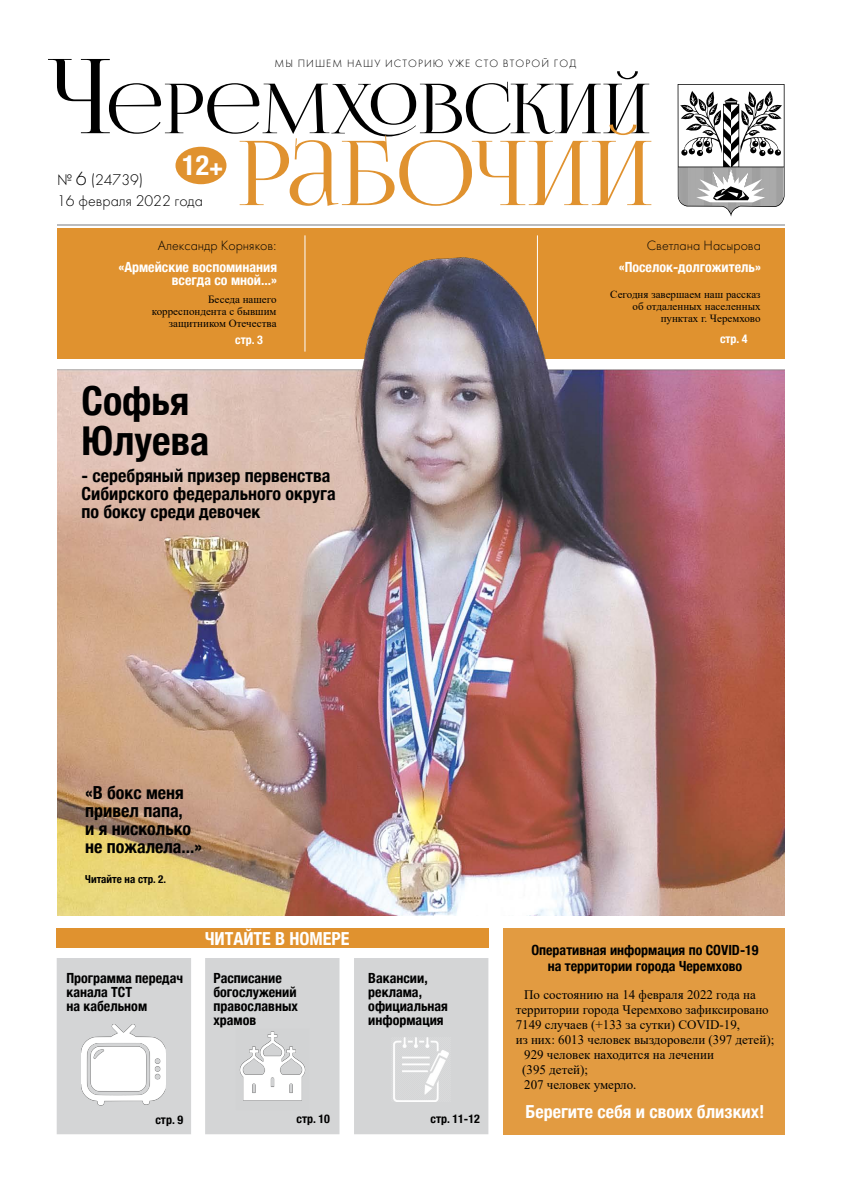
<style>
.page{position:relative;width:842px;height:1191px;background:#fff}
.page>*{position:absolute;margin:0;border:0;box-sizing:border-box;transform-origin:0 0}
.t1{font:700 condensed 40px/40px "Helvetica Neue";color:#000}
.t2{font:700 condensed 27.9px "Helvetica Neue";color:#fff}
.t3{font:700 condensed 18px/18px "Helvetica Neue";color:#000}
.t4{font:700 condensed 18px "Helvetica Neue";color:#fff}
.t5{font:16px/21px "Futura Light C";color:#000}
.t6{font:700 condensed 14px/14px "Helvetica Neue";color:#000}
.t7{font:700 condensed 14px/13px "Helvetica Neue";color:#fff;text-align:right}
.t8{font:14px "Futura Light C";color:#000}
.t9{font:13px "Times New Roman";color:#000}
.t10{font:700 condensed 12px "Helvetica Neue";color:#000}
.t11{font:700 condensed 12px "Helvetica Neue";color:#fff}
.t12{font:11px/12px "Times New Roman";color:#000;text-align:right}
.t13{font:11px "Futura Light C";letter-spacing:.1em;color:#000}
.t14{font:700 condensed 11px "Helvetica Neue";color:#000}
.s1{font-size:23.5px}
.s2{font-size:20px}
</style>
<div class="page">
<hr style="left:57px;top:223px;width:727px;height:2px;background:#bbbcbe">
<svg style="left:678px;top:84px;width:106px;height:133px"></svg>
<svg style="left:48px;top:59px;width:603px;height:147px"></svg>
<div style="left:57px;top:229px;width:727px;height:130px;background:#e0922f"></div>
<hr style="left:537px;top:235px;width:1px;height:117px;background:#fff">
<hr style="left:304px;top:235px;width:1px;height:116px;background:#fff">
<div style="left:175px;top:147px;width:51px;height:37px;background:#e0922f;border-radius:50%"></div>
<div style="left:221px;top:55px;width:342px;height:17px;background:#fff"></div>
<div style="left:57px;top:958px;width:134px;height:176px;background:#d0d1d3"></div>
<div style="left:205px;top:958px;width:134px;height:176px;background:#d0d1d3"></div>
<img style="left:239px;top:1031px;width:67px;height:70px">
<img style="left:82px;top:1024px;width:84px;height:81px">
<div style="left:354px;top:958px;width:134px;height:176px;background:#d0d1d3"></div>
<img style="left:393px;top:1037px;width:56px;height:64px">
<div style="left:56px;top:928px;width:432px;height:20px;background:#e0922f"></div>
<div style="left:503px;top:927px;width:281px;height:207px;background:#e29b41"></div>
<img style="left:57px;top:239px;width:727px;height:677px">
<h2 class="t2" style="left:182px;top:148px;width:42px">12<span class="s1">+</span></h2>
<p class="t5" style="left:57px;top:170px;width:147px">№ <span class="s2">6</span> (24739)<br>16 февраля 2022 года</p>
<p class="t13" style="left:274px;top:58px;width:303px">мы пишем нашу историю уже сто второй год</p>
<p class="t8" style="left:158px;top:238px;width:120px">Александр Корняков:</p>
<p class="t7" style="left:118px;top:261px;width:160px">«Армейские воспоминания всегда со мной...»</p>
<p class="t12" style="left:152px;top:293px;width:126px">Беседа нашего корреспондента с бывшим защитником Отечества</p>
<p class="t11" style="left:235px;top:332px;width:29px">стр. 3</p>
<h1 class="t1" style="left:82px;top:380px;width:129px">Софья<br>Юлуева</h1>
<h3 class="t3" style="left:82px;top:466px;width:256px">- серебряный призер первенства<br>Сибирского федерального округа по боксу среди девочек</h3>
<p class="t8" style="left:647px;top:238px;width:116px">Светлана Насырова</p>
<p class="t7" style="left:619px;top:260px;width:144px">«Поселок-долгожитель»</p>
<p class="t12" style="left:610px;top:287px;width:152px">Сегодня завершаем наш рассказ об отдаленных населенных пунктах г. Черемхово</p>
<p class="t11" style="left:720px;top:332px;width:29px">стр. 4</p>
<h3 class="t3" style="left:85px;top:783px;width:118px">«В бокс меня привел папа,<br>и я нисколько не пожалела...»</h3>
<p class="t14" style="left:85px;top:872px;width:82px">Читайте на стр. 2.</p>
<p class="t6" style="left:66px;top:971px;width:118px">Программа передач канала ТСТ<br>на кабельном</p>
<h3 class="t4" style="left:205px;top:927px;width:146px">читайте в номере</h3>
<p class="t6" style="left:213px;top:971px;width:86px">Расписание богослужений православных храмов</p>
<p class="t6" style="left:368px;top:971px;width:81px">Вакансии, реклама, официальная информация</p>
<p class="t10" style="left:155px;top:1112px;width:29px">стр. 9</p>
<p class="t10" style="left:296px;top:1111px;width:35px">стр. 10</p>
<p class="t10" style="left:430px;top:1111px;width:51px">стр. 11-12</p>
<p class="t6" style="left:531px;top:941px;width:229px;line-height:16px;text-align:center">Оперативная информация по COVID-19 на территории города Черемхово</p>
<p class="t9" style="left:524px;top:985px;width:233px">По состоянию на 14 февраля 2022 года на</p>
<p class="t9" style="left:516px;top:1000px;width:255px">территории города Черемхово зафиксировано</p>
<p class="t9" style="left:516px;top:1015px;width:226px">7149 случаев (+133 за сутки) COVID-19,</p>
<p class="t9" style="left:516px;top:1030px;width:260px">из них: 6013 человек выздоровели (397 детей);</p>
<p class="t9" style="left:524px;top:1045px;width:191px">929 человек находится на лечении</p>
<p class="t9" style="left:522px;top:1060px;width:67px">(395 детей);</p>
<p class="t9" style="left:524px;top:1075px;width:114px">207 человек умерло.</p>
<h3 class="t4" style="left:525px;top:1100px;width:240px">Берегите себя и своих близких!</h3>
</div>
